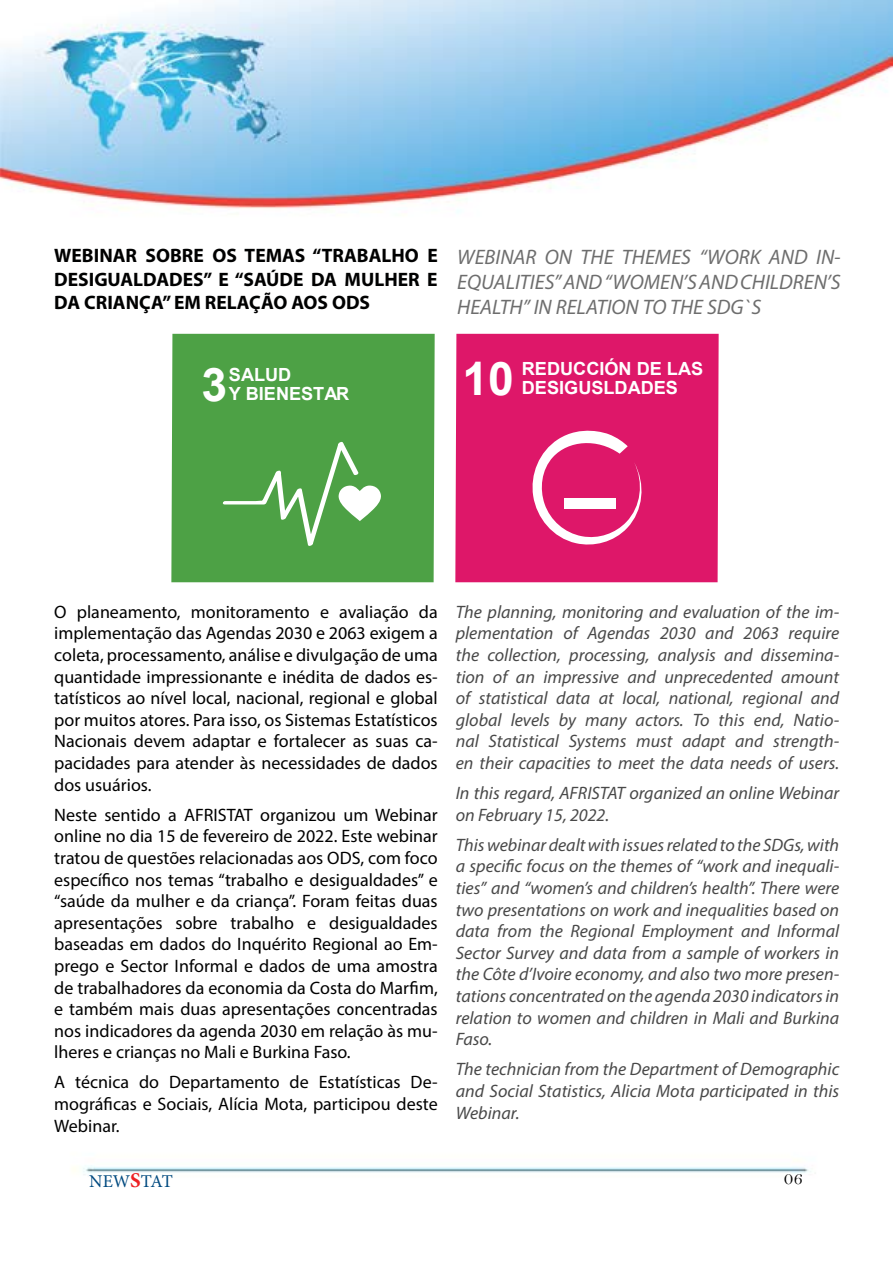
<style>
.page{position:relative;width:893px;height:1263px;background:#fff}
.page>*{position:absolute;margin:0;border:0;box-sizing:border-box;transform-origin:0 0}
.t1{font:700 46.35px "Arial";color:#fff}
.t2{font:italic 21px/25.2px "Myriad Pro";color:#494949;text-align:justify}
.t3{font:700 19.5px/23.4px "Myriad Pro";color:#000101;text-align:justify}
.t4{font:700 18.15px/19px "Arial";color:#fff}
.t5{font:18px/21.6px "Myriad Pro";color:#000;text-align:justify}
.t6{font:italic 18px/21.6px "Myriad Pro";color:#494949;text-align:justify}
.t7{font:18px "Minion Pro";letter-spacing:-.04em;color:#004a80}
.t8{font:18px "Bell";color:#000}
.s1{font-weight:700;font-size:21px;color:#ed2124}
</style>
<div class="page">
<img style="left:0;top:0;width:893px;height:1175px">
<div style="left:171px;top:334px;width:264px;height:248px;background:#4da145"></div>
<svg style="left:222px;top:441px;width:159px;height:106px"></svg>
<div style="left:455px;top:334px;width:264px;height:248px;background:#de1769"></div>
<svg style="left:530px;top:424px;width:116px;height:123px"></svg>
<p class="t3" style="left:54px;top:244px;width:385px">WEBINAR SOBRE OS TEMAS “TRABALHO E DESIGUALDADES” E “SAÚDE DA MULHER E DA CRIANÇA” EM RELAÇÃO AOS ODS</p>
<p class="t2" style="left:457px;top:244px;width:385px">WEBINAR ON THE THEMES “WORK AND IN-EQUALITIES” AND “WOMEN’S AND CHILDREN’S HEALTH” IN RELATION TO THE SDG`S</p>
<h1 class="t1" style="left:201px;top:352px;width:27px">3</h1>
<p class="t4" style="left:229px;top:365px;width:122px">SALUD<br>Y BIENESTAR</p>
<h1 class="t1" style="left:462px;top:346px;width:53px">10</h1>
<p class="t4" style="left:522px;top:359px;width:183px">REDUCCIÓN DE LAS<br>DESIGUSLDADES</p>
<p class="t5" style="left:54px;top:601px;width:385px">O planeamento, monitoramento e avaliação da implementação das Agendas 2030 e 2063 exigem a coleta, processamento, análise e divulgação de uma quantidade impressionante e inédita de dados es&shy;tatísticos ao nível local, nacional, regional e global por muitos atores. Para isso, os Sistemas Estatísticos Nacionais devem adaptar e fortalecer as suas ca&shy;pacidades para atender às necessidades de dados dos usuários.</p>
<p class="t5" style="left:54px;top:803px;width:385px">Neste sentido a AFRISTAT organizou um Webinar online no dia 15 de fevereiro de 2022. Este webinar tratou de questões relacionadas aos ODS, com foco específico nos temas “trabalho e desigualdades” e “saúde da mulher e da criança”. Foram feitas duas apresentações sobre trabalho e desigualdades baseadas em dados do Inquérito Regional ao Em&shy;prego e Sector Informal e dados de uma amostra de trabalhadores da economia da Costa do Marfim, e também mais duas apresentações concentradas nos indicadores da agenda 2030 em relação às mu&shy;lheres e crianças no Mali e Burkina Faso.</p>
<p class="t5" style="left:54px;top:1071px;width:385px">A técnica do Departamento de Estatísticas De&shy;mográficas e Sociais, Alícia Mota, participou deste Webinar.</p>
<p class="t7" style="left:89px;top:1169px;width:85px">NEW<span class="s1">S</span>TAT</p>
<p class="t6" style="left:456px;top:601px;width:385px">The planning, monitoring and evaluation of the im&shy;plementation of Agendas 2030 and 2063 require the collection, processing, analysis and dissemina&shy;tion of an impressive and unprecedented amount of statistical data at local, national, regional and global levels by many actors. To this end, Natio&shy;nal Statistical Systems must adapt and strength&shy;en their capacities to meet the data needs of users.</p>
<p class="t6" style="left:456px;top:782px;width:385px">In this regard, AFRISTAT organized an online Webinar on February 15, 2022.</p>
<p class="t6" style="left:456px;top:834px;width:385px">This webinar dealt with issues related to the SDGs, with a specific focus on the themes of “work and inequali&shy;ties” and “women’s and children’s health”. There were two presentations on work and inequalities based on data from the Regional Employment and Informal Sector Survey and data from a sample of workers in the Côte d’Ivoire economy, and also two more presen&shy;tations concentrated on the agenda 2030 indicators in relation to women and children in Mali and Burkina Faso.</p>
<p class="t6" style="left:456px;top:1058px;width:385px">The technician from the Department of Demographic and Social Statistics, Alicia Mota participated in this Webinar.</p>
<p class="t8" style="left:784px;top:1168px;width:20px">06</p>
</div>
